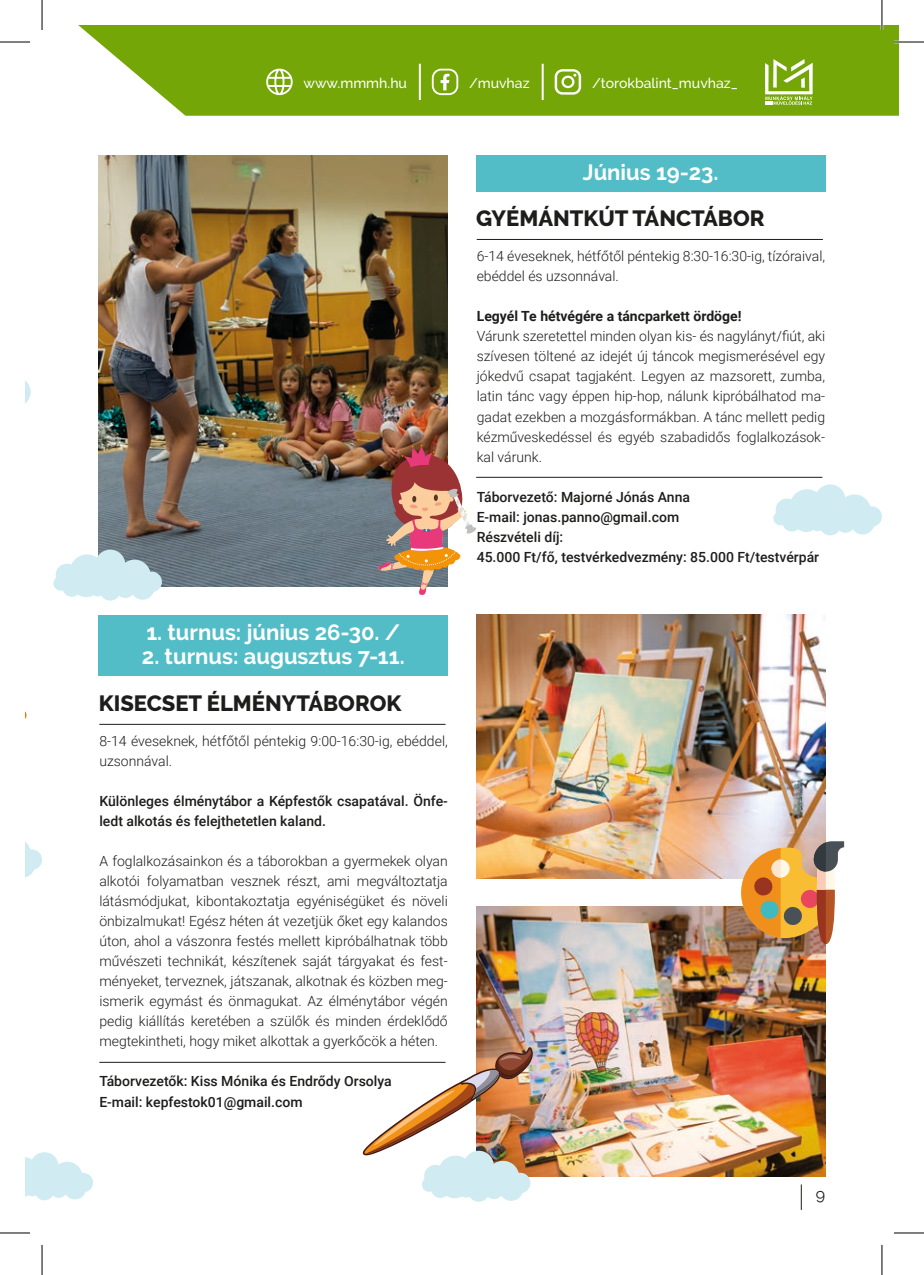
<style>
.page{position:relative;width:924px;height:1275px;background:#fff}
.page>*{position:absolute;margin:0;border:0;box-sizing:border-box;transform-origin:0 0}
.t1{font:700 22px "Raleway";color:#fff}
.t2{font:800 22px "Raleway";color:#1d1d1b}
.t3{font:16px "Raleway";color:#1d1d1b}
.Belepő{font:300 14px/20px "Roboto";color:#1d1d1b}
.Belepő-2{font:500 14px/20px "Roboto";color:#1d1d1b}
.t4{font:500 14px "Raleway";color:#fff}
.Belepő-3{font:700 14px "Roboto";color:#1d1d1b}
</style>
<div class="page">
<svg style="left:78px;top:25px;width:820px;height:91px;background:#7eac1a"></svg>
<svg style="left:764px;top:59px;width:48px;height:46px"></svg>
<svg style="left:266px;top:69px;width:26px;height:26px"></svg>
<hr style="left:418px;top:64px;width:2px;height:36px;background:#fff">
<hr style="left:541px;top:64px;width:2px;height:36px;background:#fff">
<svg style="left:431px;top:69px;width:27px;height:26px"></svg>
<svg style="left:554px;top:69px;width:27px;height:26px"></svg>
<svg style="left:800px;top:1184px;width:1px;height:26px"></svg>
<img style="left:99px;top:155px;width:348px;height:431px">
<div style="left:476px;top:155px;width:348px;height:37px;background:#52bdc7"></div>
<hr style="left:476px;top:477px;width:346px;height:1px;background:#1d1d1b">
<hr style="left:476px;top:239px;width:346px;height:1px;background:#1d1d1b">
<img style="left:476px;top:615px;width:348px;height:263px">
<img style="left:476px;top:907px;width:348px;height:269px">
<div style="left:99px;top:615px;width:348px;height:61px;background:#52bdc7"></div>
<hr style="left:99px;top:724px;width:346px;height:1px;background:#1d1d1b">
<hr style="left:99px;top:1061px;width:346px;height:1px;background:#1d1d1b">
<svg style="left:378px;top:444px;width:98px;height:151px"></svg>
<img style="left:740px;top:841px;width:103px;height:103px">
<svg style="left:25px;top:711px;width:2px;height:8px"></svg>
<svg style="left:25px;top:841px;width:17px;height:37px"></svg>
<svg style="left:773px;top:484px;width:108px;height:51px"></svg>
<svg style="left:53px;top:549px;width:109px;height:51px"></svg>
<img style="left:360px;top:1047px;width:176px;height:154px">
<svg style="left:25px;top:380px;width:6px;height:24px"></svg>
<svg style="left:25px;top:1152px;width:68px;height:48px"></svg>
<hr style="left:893px;top:41px;width:30px;height:2px;background:#fff">
<hr style="left:880px;top:0;width:2px;height:30px;background:#fff">
<hr style="left:0;top:42px;width:30px;height:1px;background:#000">
<hr style="left:893px;top:42px;width:30px;height:1px;background:#000">
<hr style="left:0;top:1232px;width:30px;height:1px;background:#000">
<hr style="left:893px;top:1232px;width:30px;height:1px;background:#000">
<hr style="left:42px;top:0;width:1px;height:30px;background:#000">
<hr style="left:42px;top:1245px;width:1px;height:30px;background:#000">
<hr style="left:881px;top:0;width:1px;height:30px;background:#000">
<hr style="left:881px;top:1245px;width:1px;height:30px;background:#000">
<p class="t4" style="left:303px;top:75px;width:105px">www.mmmh.hu</p>
<p class="t4" style="left:469px;top:75px;width:62px">/muvhaz</p>
<p class="t4" style="left:591px;top:75px;width:147px">/torokbalint_muvhaz_</p>
<p class="t1" style="left:582px;top:160px;width:137px">Június 19-23.</p>
<p class="t2" style="left:476px;top:206px;width:290px">GYÉMÁNTKÚT TÁNCTÁBOR</p>
<p class="t1" style="left:146px;top:619px;width:255px">1. turnus: június 26-30. /</p>
<p class="t1" style="left:142px;top:643px;width:264px">2. turnus: augusztus 7-11.</p>
<p class="t2" style="left:99px;top:691px;width:304px">KISECSET ÉLMÉNYTÁBOROK</p>
<p class="Belepő" style="left:99px;top:731px;width:350px">8-14 éveseknek, hétfőtől péntekig 9:00-16:30-ig, ebéddel, uzsonnával.</p>
<p class="Belepő-2" style="left:99px;top:791px;width:350px">Különleges élménytábor a Képfestők csapatával. Önfe&shy;ledt alkotás és felejthetetlen kaland.</p>
<p class="Belepő" style="left:99px;top:851px;width:350px;text-align:justify">A foglalkozásainkon és a táborokban a gyermekek olyan alkotói folyamatban vesznek részt, ami megváltoztatja látásmódjukat, kibontakoztatja egyéniségüket és növeli önbizalmukat! Egész héten át vezetjük őket egy kalandos úton, ahol a vászonra festés mellett kipróbálhatnak több művészeti technikát, készítenek saját tárgyakat és fest&shy;ményeket, terveznek, játszanak, alkotnak és közben meg&shy;ismerik egymást és önmagukat. Az élménytábor végén pedig kiállítás keretében a szülők és minden érdeklődő megtekintheti, hogy miket alkottak a gyerkőcök a héten.</p>
<p class="Belepő-2" style="left:99px;top:1071px;width:294px">Táborvezetők: Kiss Mónika és Endrődy Orsolya</p>
<p class="Belepő-2" style="left:99px;top:1091px;width:205px">E-mail: kepfestok01@gmail.com</p>
<p class="Belepő" style="left:476px;top:246px;width:350px">6-14 éveseknek, hétfőtől péntekig 8:30-16:30-ig, tízóraival, ebéddel és uzsonnával.</p>
<p class="Belepő-3" style="left:476px;top:307px;width:266px">Legyél Te hétvégére a táncparkett ördöge!</p>
<p class="Belepő" style="left:476px;top:326px;width:350px;text-align:justify">Várunk szeretettel minden olyan kis- és nagylányt/fiút, aki szívesen töltené az idejét új táncok megismerésével egy jókedvű csapat tagjaként. Legyen az mazsorett, zumba, latin tánc vagy éppen hip-hop, nálunk kipróbálhatod ma&shy;gadat ezekben a mozgásformákban. A tánc mellett pedig kézműveskedéssel és egyéb szabadidős foglalkozások&shy;kal várunk.</p>
<p class="Belepő-2" style="left:476px;top:486px;width:215px">Táborvezető: Majorné Jónás Anna</p>
<p class="Belepő-2" style="left:476px;top:506px;width:204px">E-mail: jonas.panno@gmail.com</p>
<p class="Belepő-2" style="left:476px;top:526px;width:88px">Részvételi díj:</p>
<p class="Belepő-2" style="left:476px;top:546px;width:344px">45.000 Ft/fő, testvérkedvezmény: 85.000 Ft/testvérpár</p>
<p class="t3" style="left:815px;top:1184px;width:11px">9</p>
</div>
